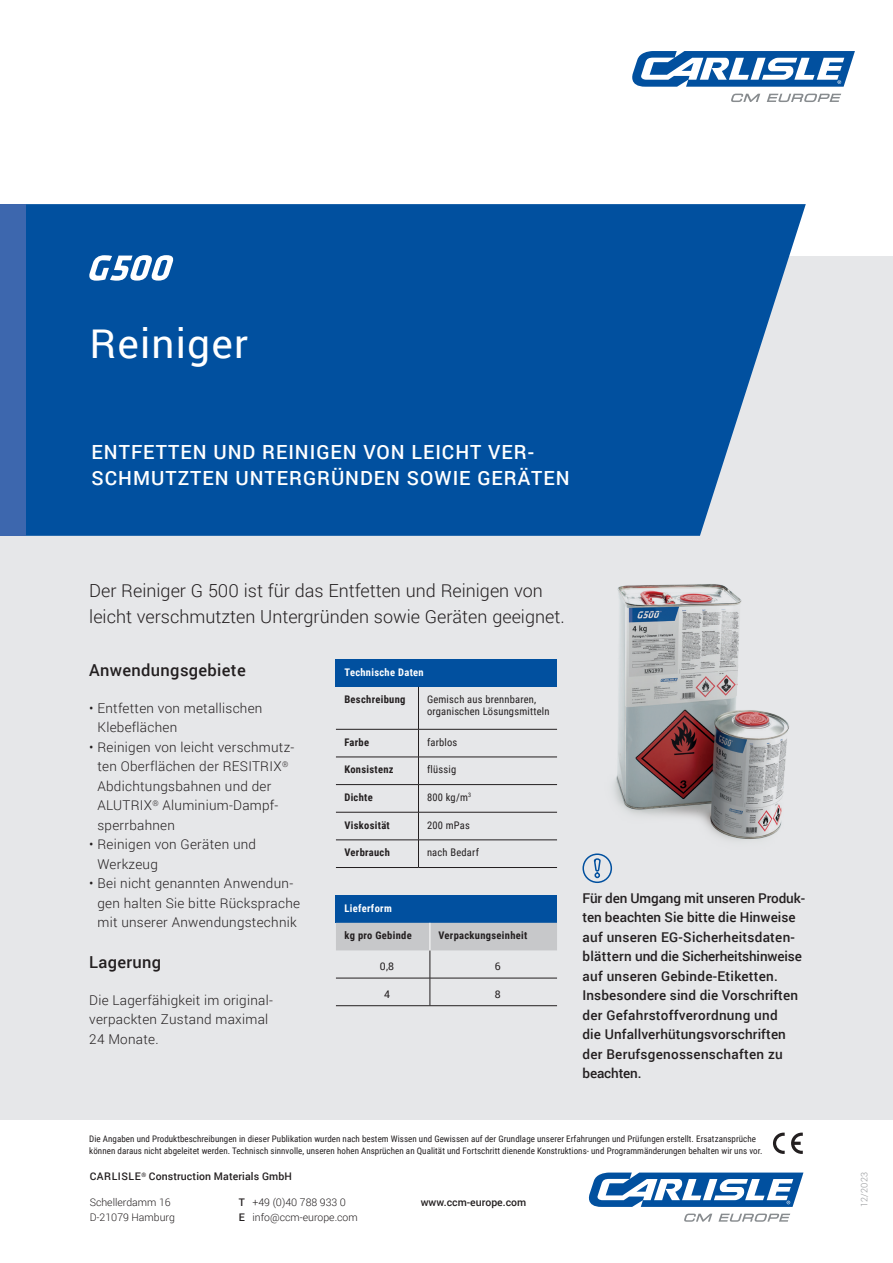
<style>
.page{position:relative;width:893px;height:1263px;background:#fff}
.page>*{position:absolute;margin:0;border:0;box-sizing:border-box;transform-origin:0 0}
.t1{font:40.5px "Roboto";letter-spacing:.03em;color:#fff}
.t2{font:500 19.5px/25.5px "Roboto";letter-spacing:.05em;color:#fff}
.t3{font:300 18px/25.5px "Roboto";color:#231f20}
.t4{font:500 16.5px "Roboto";letter-spacing:.02em;color:#231f20}
.t5{font:300 13.5px/19.5px "Roboto";letter-spacing:.02em;color:#231f20}
.t6{font:500 13.5px/19.5px "Roboto";letter-spacing:.01em;color:#231f20}
.t7{font:10.5px/12px "Roboto Condensed";letter-spacing:.02em;color:#231f20}
.t8{font:700 10.5px "Roboto Condensed";letter-spacing:.03em;color:#231f20}
.t9{font:300 10.5px/15px "Roboto";color:#231f20}
.t10{font:500 10.5px "Roboto";letter-spacing:.01em;color:#231f20}
.t11{font:700 10.5px "Roboto Condensed";letter-spacing:.03em;color:#fff}
.t12{font:10.5px "Roboto";color:#231f20}
.t13{font:9px/12px "Roboto Condensed";letter-spacing:.005em;color:#231f20}
.t14{font:300 9px "Roboto";letter-spacing:.02em;color:#939598}
.s1{font-weight:500}
</style>
<div class="page">
<div style="left:0;top:536px;width:893px;height:727px;background:#e6e7e9"></div>
<img style="left:614px;top:584px;width:175px;height:256px">
<div style="left:336px;top:659px;width:221px;height:28px;background:#01509f"></div>
<hr style="left:418px;top:687px;width:1px;height:42px;background:#231f20">
<hr style="left:336px;top:729px;width:82px;height:1px;background:#231f20">
<hr style="left:418px;top:729px;width:139px;height:1px;background:#231f20">
<hr style="left:336px;top:757px;width:82px;height:1px;background:#231f20">
<hr style="left:418px;top:757px;width:139px;height:1px;background:#231f20">
<hr style="left:336px;top:784px;width:82px;height:1px;background:#231f20">
<hr style="left:418px;top:784px;width:139px;height:1px;background:#231f20">
<hr style="left:336px;top:812px;width:82px;height:1px;background:#231f20">
<hr style="left:418px;top:812px;width:139px;height:1px;background:#231f20">
<hr style="left:336px;top:840px;width:82px;height:1px;background:#231f20">
<hr style="left:418px;top:840px;width:139px;height:1px;background:#231f20">
<svg style="left:418px;top:729px;width:1px;height:138px"></svg>
<hr style="left:336px;top:867px;width:82px;height:1px;background:#231f20">
<hr style="left:418px;top:867px;width:139px;height:1px;background:#231f20">
<div style="left:336px;top:895px;width:221px;height:28px;background:#01509f"></div>
<hr style="left:336px;top:1005px;width:94px;height:1px;background:#231f20">
<hr style="left:430px;top:1005px;width:127px;height:1px;background:#231f20">
<svg style="left:336px;top:923px;width:221px;height:82px"></svg>
<div style="left:582px;top:853px;width:30px;height:30px;border:2px solid #01509f;border-radius:50%"></div>
<svg style="left:593px;top:853px;width:8px;height:26px"></svg>
<div style="left:0;top:255px;width:893px;height:297px;background:#e6e7e9"></div>
<svg style="left:632px;top:51px;width:223px;height:36px"></svg>
<svg style="left:731px;top:94px;width:29px;height:8px"></svg>
<svg style="left:767px;top:94px;width:74px;height:8px"></svg>
<svg style="left:26px;top:204px;width:780px;height:332px;fill:#01509f"></svg>
<div style="left:0;top:204px;width:26px;height:263px;background:#3d67ae"></div>
<div style="left:0;top:273px;width:26px;height:263px;background:#3d67ae"></div>
<div style="left:0;top:1120px;width:893px;height:143px;background:#fff"></div>
<svg style="left:588px;top:1172px;width:215px;height:35px"></svg>
<svg style="left:684px;top:1213px;width:28px;height:9px"></svg>
<svg style="left:718px;top:1213px;width:72px;height:9px"></svg>
<svg style="left:773px;top:1132px;width:30px;height:22px"></svg>
<svg style="left:88px;top:255px;width:86px;height:26px"></svg>
<h1 class="t1" style="left:90px;top:315px;width:160px">Reiniger</h1>
<h2 class="t2" style="left:92px;top:439px;width:479px">ENTFETTEN UND REINIGEN VON LEICHT VER-<br>SCHMUTZTEN UNTERGRÜNDEN SOWIE GERÄTEN</h2>
<h3 class="t3" style="left:89px;top:577px;width:477px">Der Reiniger G 500 ist für das Entfetten und Reinigen von leicht verschmutzten Untergründen sowie Geräten geeignet.</h3>
<p class="t4" style="left:89px;top:659px;width:158px">Anwendungsgebiete</p>
<p class="t5" style="left:97px;top:698px;width:167px;text-indent:-8px">• Entfetten von metallischen<br>Klebeflächen</p>
<p class="t5" style="left:97px;top:737px;width:198px;text-indent:-8px">• Reinigen von leicht verschmutz&shy;ten Oberflächen der RESITRIX<sup>®<br></sup>Abdichtungsbahnen und der<br>ALUTRIX<sup>®</sup> Aluminium-Dampf&shy;sperrbahnen</p>
<p class="t5" style="left:97px;top:834px;width:160px;text-indent:-8px">• Reinigen von Geräten und<br>Werkzeug</p>
<p class="t5" style="left:97px;top:873px;width:204px;text-indent:-8px">• Bei nicht genannten Anwendun&shy;gen halten Sie bitte Rücksprache mit unserer Anwendungstechnik</p>
<p class="t4" style="left:89px;top:951px;width:74px">Lagerung</p>
<p class="t5" style="left:89px;top:990px;width:185px">Die Lagerfähigkeit im original&shy;verpackten Zustand maximal<br>24 Monate.</p>
<p class="t11" style="left:344px;top:664px;width:81px">Technische Daten</p>
<p class="t8" style="left:344px;top:692px;width:63px">Beschreibung</p>
<p class="t7" style="left:427px;top:693px;width:124px">Gemisch aus brennbaren, organischen Lösungsmitteln</p>
<p class="t8" style="left:344px;top:735px;width:26px">Farbe</p>
<p class="t7" style="left:427px;top:735px;width:32px">farblos</p>
<p class="t8" style="left:344px;top:762px;width:51px">Konsistenz</p>
<p class="t7" style="left:427px;top:763px;width:31px">flüssig</p>
<p class="t8" style="left:344px;top:790px;width:30px">Dichte</p>
<p class="t7" style="left:427px;top:791px;width:46px">800 kg/m<sup>3</sup></p>
<p class="t8" style="left:344px;top:817px;width:47px">Viskosität</p>
<p class="t7" style="left:427px;top:818px;width:44px">200 mPas</p>
<p class="t8" style="left:344px;top:845px;width:47px">Verbrauch</p>
<p class="t7" style="left:427px;top:846px;width:54px">nach Bedarf</p>
<p class="t11" style="left:344px;top:900px;width:49px">Lieferform</p>
<p class="t8" style="left:344px;top:928px;width:69px">kg pro Gebinde</p>
<p class="t8" style="left:438px;top:928px;width:90px">Verpackungseinheit</p>
<p class="t12" style="left:380px;top:959px;width:16px">0,8</p>
<p class="t12" style="left:495px;top:959px;width:7px">6</p>
<p class="t12" style="left:384px;top:986px;width:7px">4</p>
<p class="t12" style="left:495px;top:986px;width:7px">8</p>
<p class="t6" style="left:582px;top:887px;width:224px">Für den Umgang mit unseren Produk&shy;ten beachten Sie bitte die Hinweise auf unseren EG-Sicherheitsdaten&shy;blättern und die Sicherheitshinweise auf unseren Gebinde-Etiketten.<br>Insbesondere sind die Vorschriften der Gefahrstoffverordnung und<br>die Unfallverhütungsvorschriften der Berufsgenossenschaften zu beachten.</p>
<p class="t13" style="left:89px;top:1132px;width:675px">Die Angaben und Produktbeschreibungen in dieser Publikation wurden nach bestem Wissen und Gewissen auf der Grundlage unserer Erfahrungen und Prüfungen erstellt. Ersatzansprüche können daraus nicht abgeleitet werden. Technisch sinnvolle, unseren hohen Ansprüchen an Qualität und Fortschritt dienende Konstruktions- und Programmänderungen behalten wir uns vor.</p>
<p class="t10" style="left:90px;top:1169px;width:204px">CARLISLE<sup>®</sup> Construction Materials GmbH</p>
<p class="t9" style="left:90px;top:1194px;width:87px">Schellerdamm 16<br>D-21079 Hamburg</p>
<p class="t9" style="left:239px;top:1194px;width:121px"><span class="s1">T</span> +49 (0)40 788 933 0<br><span class="s1">E</span> info@ccm-europe.com</p>
<p class="t10" style="left:421px;top:1195px;width:107px">www.ccm-europe.com</p>
<p class="t14" style="left:858px;top:1207px;width:36px;rotate:-90deg">12/2023</p>
</div>
